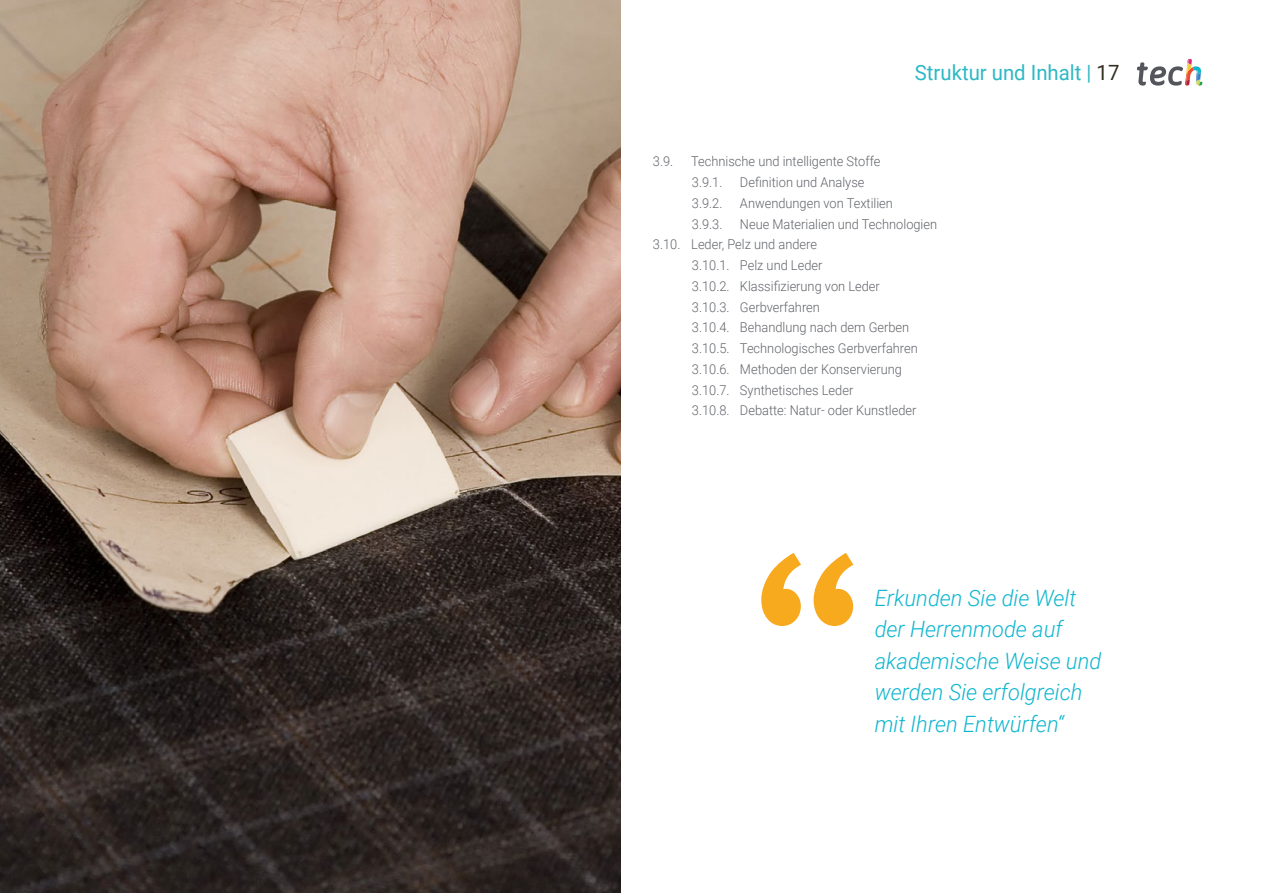
<style>
.page{position:relative;width:1263px;height:893px;background:#fff}
.page>*{position:absolute;margin:0;border:0;box-sizing:border-box;transform-origin:0 0}
.t1{font:italic 300 22.5px/31.5px "Roboto";color:#0fb6cf}
.t2{font:21px "Roboto";color:#2db8c5}
.t3{font:300 13.5px/20.7px "Roboto";color:#61646a;scale:.95 1}
.s1{color:#312e20}
</style>
<div class="page">
<img style="left:0;top:0;width:621px;height:893px">
<svg style="left:1137px;top:59px;width:65px;height:27px"></svg>
<svg style="left:761px;top:553px;width:92px;height:73px"></svg>
<p class="t3" style="left:653px;top:151px;width:23px">3.9.</p>
<p class="t3" style="left:691px;top:151px;width:201px">Technische und intelligente Stoffe<br>3.9.1.</p>
<p class="t3" style="left:740px;top:171px;width:133px">Definition und Analyse</p>
<h2 class="t2" style="left:915px;top:57px;width:206px">Struktur und Inhalt | <span class="s1">17</span></h2>
<p class="t3" style="left:692px;top:192px;width:34px">3.9.2.</p>
<p class="t3" style="left:740px;top:192px;width:163px">Anwendungen von Textilien</p>
<p class="t3" style="left:692px;top:213px;width:34px">3.9.3.</p>
<p class="t3" style="left:740px;top:213px;width:209px">Neue Materialien und Technologien</p>
<p class="t3" style="left:653px;top:234px;width:174px">3.10. Leder, Pelz und andere</p>
<p class="t3" style="left:692px;top:254px;width:139px">3.10.1. Pelz und Leder</p>
<p class="t3" style="left:692px;top:275px;width:199px">3.10.2. Klassifizierung von Leder</p>
<p class="t3" style="left:692px;top:296px;width:136px">3.10.3. Gerbverfahren</p>
<p class="t3" style="left:692px;top:317px;width:230px">3.10.4. Behandlung nach dem Gerben</p>
<p class="t3" style="left:692px;top:337px;width:239px">3.10.5. Technologisches Gerbverfahren</p>
<p class="t3" style="left:692px;top:358px;width:223px">3.10.6. Methoden der Konservierung</p>
<p class="t3" style="left:692px;top:379px;width:171px">3.10.7. Synthetisches Leder</p>
<p class="t3" style="left:692px;top:400px;width:238px">3.10.8. Debatte: Natur- oder Kunstleder</p>
<h1 class="t1" style="left:875px;top:581px;width:228px">Erkunden Sie die Welt der Herrenmode auf akademische Weise und werden Sie erfolgreich mit Ihren Entwürfen“</h1>
</div>
